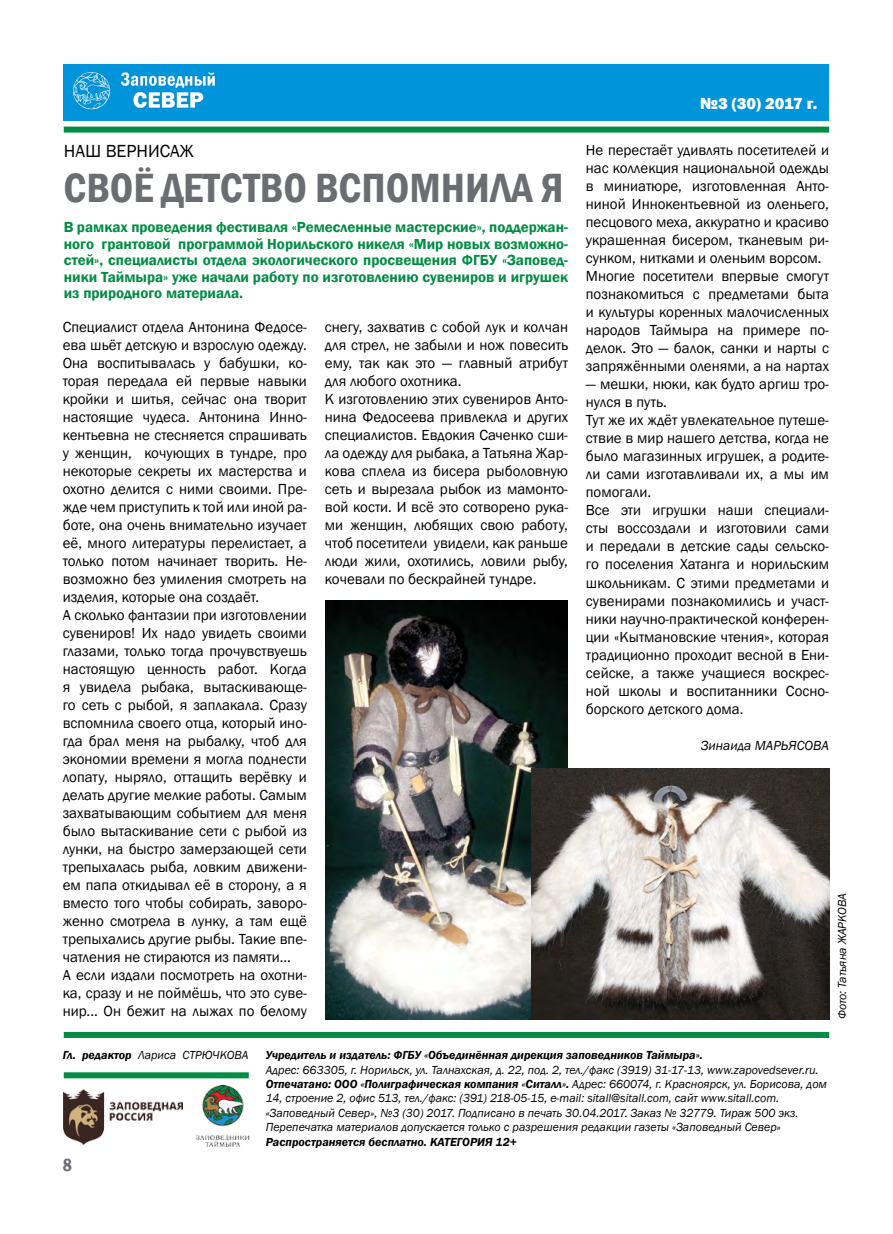
<style>
.page{position:relative;width:893px;height:1234px;background:#fff}
.page>*{position:absolute;margin:0;border:0;box-sizing:border-box;transform-origin:0 0}
.t1{font:600 condensed 42px "Franklin Gothic";color:#6a6d72}
.t2{font:18px "Franklin Gothic";color:#000}
.t3{font:600 condensed 18px "Franklin Gothic";color:#6a6d72}
.t4{font:800 16.5px "Franklin Gothic";letter-spacing:-.01em;color:#fff}
.t5{font:15px/18px "Franklin Gothic";color:#000}
.t6{font:600 15px/16.5px "Franklin Gothic";color:#008c44;text-align:justify}
.t7{font:italic 13.5px "Franklin Gothic";color:#000}
.t8{font:italic 12px/14.4px "Franklin Gothic";color:#000}
.t9{font:italic 600 12px "Franklin Gothic";color:#000}
.s1{font-weight:600}
</style>
<div class="page">
<div style="left:64px;top:64px;width:765px;height:56px;background:#0095da"></div>
<div style="left:64px;top:126px;width:765px;height:6px;background:#008c44"></div>
<img style="left:73px;top:71px;width:143px;height:39px">
<div style="left:64px;top:1031px;width:765px;height:6px;background:#008c44"></div>
<img style="left:64px;top:1089px;width:118px;height:55px">
<img style="left:195px;top:1085px;width:55px;height:62px">
<div style="left:64px;top:1072px;width:185px;height:6px;background:#008c44"></div>
<img style="left:325px;top:600px;width:242px;height:418px">
<img style="left:531px;top:768px;width:298px;height:250px">
<p class="t4" style="left:700px;top:93px;width:119px">№3 (30) 2017 г.</p>
<p class="t2" style="left:64px;top:140px;width:132px">НАШ ВЕРНИСАЖ</p>
<h1 class="t1" style="left:63px;top:159px;width:502px">СВОЁ ДЕТСТВО ВСПОМНИЛА Я</h1>
<p class="t6" style="left:64px;top:219px;width:506px">В рамках проведения фестиваля «Ремесленные мастерские», поддержан&shy;ного грантовой программой Норильского никеля «Мир новых возможно&shy;стей», специалисты отдела экологического просвещения ФГБУ «Заповед&shy;ники Таймыра» уже начали работу по изготовлению сувениров и игрушек из природного материала.</p>
<p class="t5" style="left:63px;top:318px;width:246px">Специалист отдела Антонина Федосе&shy;ева шьёт детскую и взрослую одежду.<br>Она воспитывалась у бабушки, ко&shy;торая передала ей первые навыки кройки и шитья, сейчас она творит настоящие чудеса. Антонина Инно&shy;кентьевна не стесняется спрашивать у женщин, кочующих в тундре, про некоторые секреты их мастерства и охотно делится с ними своими. Пре&shy;жде чем приступить к той или иной ра&shy;боте, она очень внимательно изучает её, много литературы перелистает, а только потом начинает творить. Не&shy;возможно без умиления смотреть на изделия, которые она создаёт.<br>А сколько фантазии при изготовлении сувениров! Их надо увидеть своими глазами, только тогда прочувствуешь настоящую ценность работ. Когда я увидела рыбака, вытаскивающе&shy;го сеть с рыбой, я заплакала. Сразу вспомнила своего отца, который ино&shy;гда брал меня на рыбалку, чтоб для экономии времени я могла поднести лопату, ныряло, оттащить верёвку и делать другие мелкие работы. Самым захватывающим событием для меня было вытаскивание сети с рыбой из лунки, на быстро замерзающей сети трепыхалась рыба, ловким движени&shy;ем папа откидывал её в сторону, а я вместо того чтобы собирать, заворо&shy;женно смотрела в лунку, а там ещё трепыхались другие рыбы. Такие впе&shy;чатления не стираются из памяти...<br>А если издали посмотреть на охотни&shy;ка, сразу и не поймёшь, что это суве&shy;нир... Он бежит на лыжах по белому</p>
<p class="t5" style="left:325px;top:318px;width:245px">снегу, захватив с собой лук и колчан для стрел, не забыли и нож повесить ему, так как это — главный атрибут для любого охотника.<br>К изготовлению этих сувениров Анто&shy;нина Федосеева привлекла и других специалистов. Евдокия Саченко сши&shy;ла одежду для рыбака, а Татьяна Жар&shy;кова сплела из бисера рыболовную сеть и вырезала рыбок из мамонто&shy;вой кости. И всё это сотворено рука&shy;ми женщин, любящих свою работу, чтоб посетители увидели, как раньше люди жили, охотились, ловили рыбу, кочевали по бескрайней тундре.</p>
<p class="t5" style="left:586px;top:141px;width:245px">Не перестаёт удивлять посетителей и нас коллекция национальной одежды в миниатюре, изготовленная Анто&shy;ниной Иннокентьевной из оленьего, песцового меха, аккуратно и красиво украшенная бисером, тканевым ри&shy;сунком, нитками и оленьим ворсом.<br>Многие посетители впервые смогут познакомиться с предметами быта и культуры коренных малочисленных народов Таймыра на примере по&shy;делок. Это — балок, санки и нарты с запряжёнными оленями, а на нартах</p>
<p class="t5" style="left:586px;top:375px;width:245px">— мешки, нюки, как будто аргиш тро&shy;нулся в путь.<br>Тут же их ждёт увлекательное путеше&shy;ствие в мир нашего детства, когда не было магазинных игрушек, а родите&shy;ли сами изготавливали их, а мы им помогали.<br>Все эти игрушки наши специали&shy;сты воссоздали и изготовили сами и передали в детские сады сельско&shy;го поселения Хатанга и норильским школьникам. С этими предметами и сувенирами познакомились и участ&shy;ники научно-практической конферен&shy;ции «Кытмановские чтения», которая традиционно проходит весной в Ени&shy;сейске, а также учащиеся воскрес&shy;ной школы и воспитанники Сосно&shy;борского детского дома.</p>
<p class="t7" style="left:701px;top:736px;width:129px">Зинаида МАРЬЯСОВА</p>
<p class="t8" style="left:835px;top:1018px;width:128px;rotate:-90deg">Фото: Татьяна ЖАРКОВА</p>
<p class="t8" style="left:63px;top:1047px;width:188px"><span class="s1">Гл. редактор</span> Лариса СТРЮЧКОВА</p>
<p class="t3" style="left:63px;top:1152px;width:11px">8</p>
<p class="t9" style="left:266px;top:1047px;width:439px">Учредитель и издатель: ФГБУ «Объединённая дирекция заповедников Таймыра».</p>
<p class="t8" style="left:266px;top:1062px;width:563px">Адрес: 663305, г. Норильск, ул. Талнахская, д. 22, под. 2, тел./факс (3919) 31-17-13, www.zapovedsever.ru.<br><span class="s1">Отпечатано: ООО «Полиграфическая компания «Ситалл».</span> Адрес: 660074, г. Красноярск, ул. Борисова, дом 14, строение 2, офис 513, тел./факс: (391) 218-05-15, e-mail: sitall@sitall.com, сайт www.sitall.com. «Заповедный Север», №3 (30) 2017. Подписано в печать 30.04.2017. Заказ № 32779. Тираж 500 экз.<br>Перепечатка материалов допускается только с разрешения редакции газеты «Заповедный Север»</p>
<p class="t9" style="left:266px;top:1133px;width:253px">Распространяется бесплатно. КАТЕГОРИЯ 12+</p>
</div>
